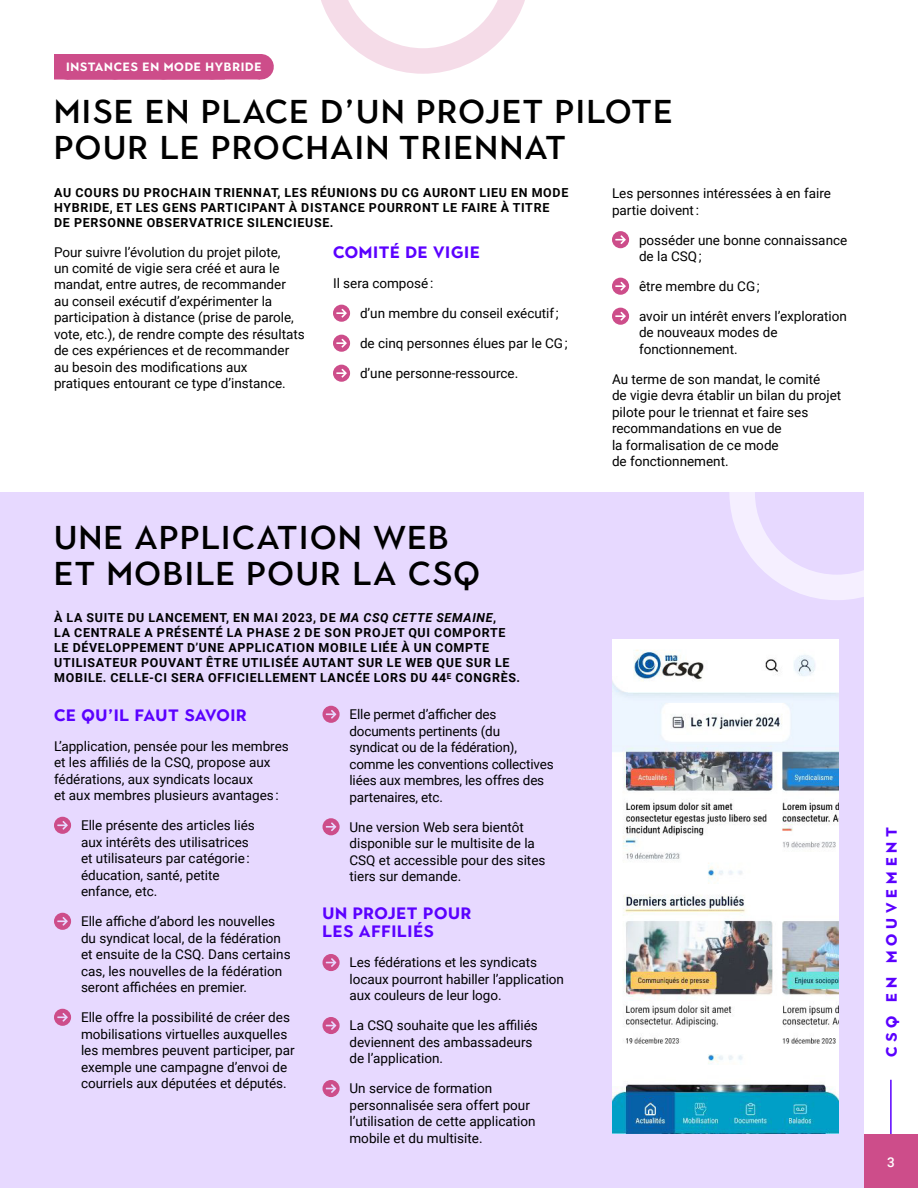
<style>
.page{position:relative;width:918px;height:1188px;background:#fff}
.page>*{position:absolute;margin:0;border:0;box-sizing:border-box;transform-origin:0 0}
.t1{font:500 33px/36px "Town 10 Display";letter-spacing:.05em;color:#000}
.t2{font:700 16.5px/18px "Town 10 Display";letter-spacing:.04em;color:#5b01ff}
.t3{font:700 15px "Town 80 Text";letter-spacing:.33em;color:#5b01ff}
.t4{font:13.5px/16.5px "Roboto";color:#000}
.t5{font:500 13.5px "Roboto";color:#fff}
.t6{font:700 12.45px/15px "Roboto";letter-spacing:.055em;color:#000}
.t7{font:700 12px "Town 10 Display";letter-spacing:.06em;color:#fff}
.s1{font-style:italic}
</style>
<div class="page">
<div style="left:864px;top:1134px;width:54px;height:54px;background:#cd4d8a"></div>
<svg style="left:321px;top:0;width:204px;height:74px"></svg>
<hr style="left:890px;top:1080px;width:2px;height:54px;background:#5b01ff">
<div style="left:54px;top:54px;width:171px;height:26px;background:#cd4d8a"></div>
<div style="left:67px;top:54px;width:193px;height:26px;background:#cd4d8a"></div>
<svg style="left:115px;top:79px;width:121px;height:1px"></svg>
<svg style="left:260px;top:54px;width:1px;height:26px"></svg>
<svg style="left:333px;top:305px;width:17px;height:17px"></svg>
<svg style="left:333px;top:335px;width:17px;height:17px"></svg>
<svg style="left:333px;top:365px;width:17px;height:17px"></svg>
<svg style="left:612px;top:231px;width:17px;height:17px"></svg>
<svg style="left:612px;top:278px;width:17px;height:17px"></svg>
<svg style="left:612px;top:308px;width:17px;height:17px"></svg>
<div style="left:0;top:493px;width:864px;height:695px;background:#e7d9ff"></div>
<svg style="left:54px;top:817px;width:17px;height:17px"></svg>
<svg style="left:54px;top:913px;width:17px;height:17px"></svg>
<svg style="left:54px;top:1009px;width:17px;height:17px"></svg>
<svg style="left:322px;top:706px;width:18px;height:17px"></svg>
<svg style="left:322px;top:818px;width:18px;height:17px"></svg>
<svg style="left:322px;top:954px;width:18px;height:17px"></svg>
<svg style="left:322px;top:1017px;width:18px;height:17px"></svg>
<svg style="left:322px;top:1080px;width:18px;height:17px"></svg>
<svg style="left:729px;top:493px;width:135px;height:107px"></svg>
<img style="left:612px;top:639px;width:227px;height:495px">
<p class="t7" style="left:66px;top:60px;width:197px">INSTANCES EN MODE HYBRIDE</p>
<h1 class="t1" style="left:54px;top:94px;width:620px">MISE EN PLACE D’UN PROJET PILOTE<br>POUR LE PROCHAIN TRIENNAT</h1>
<p class="t6" style="left:54px;top:184px;width:516px">AU COURS DU PROCHAIN TRIENNAT, LES RÉUNIONS DU CG AURONT LIEU EN MODE<br>HYBRIDE, ET LES GENS PARTICIPANT À DISTANCE POURRONT LE FAIRE À TITRE<br>DE PERSONNE OBSERVATRICE SILENCIEUSE.</p>
<p class="t4" style="left:54px;top:243px;width:252px">Pour suivre l’évolution du projet pilote,<br>un comité de vigie sera créé et aura le mandat, entre autres, de recommander<br>au conseil exécutif d’expérimenter la participation à distance (prise de parole, vote, etc.), de rendre compte des résultats de ces expériences et de recommander au besoin des modifications aux pratiques entourant ce type d’instance.</p>
<p class="t2" style="left:333px;top:244px;width:148px">COMITÉ DE VIGIE</p>
<p class="t4" style="left:612px;top:184px;width:220px">Les personnes intéressées à en faire partie doivent :</p>
<p class="t4" style="left:639px;top:231px;width:210px">posséder une bonne connaissance de la CSQ ;</p>
<p class="t4" style="left:639px;top:277px;width:122px">être membre du CG ;</p>
<p class="t4" style="left:639px;top:307px;width:209px">avoir un intérêt envers l’exploration de nouveaux modes de fonctionnement.</p>
<p class="t4" style="left:612px;top:370px;width:231px">Au terme de son mandat, le comité<br>de vigie devra établir un bilan du projet pilote pour le triennat et faire ses recommandations en vue de<br>la formalisation de ce mode<br>de fonctionnement.</p>
<p class="t4" style="left:333px;top:274px;width:102px">Il sera composé :</p>
<p class="t4" style="left:360px;top:304px;width:200px">d’un membre du conseil exécutif ;</p>
<p class="t4" style="left:360px;top:334px;width:209px">de cinq personnes élues par le CG ;</p>
<p class="t4" style="left:360px;top:364px;width:160px">d’une personne-ressource.</p>
<h1 class="t1" style="left:54px;top:520px;width:427px">UNE APPLICATION WEB<br>ET MOBILE POUR LA CSQ</h1>
<p class="t6" style="left:54px;top:610px;width:467px">À LA SUITE DU LANCEMENT, EN MAI 2023, DE <span class="s1">MA CSQ CETTE SEMAINE</span>,<br>LA CENTRALE A PRÉSENTÉ LA PHASE 2 DE SON PROJET QUI COMPORTE LE DÉVELOPPEMENT D’UNE APPLICATION MOBILE LIÉE À UN COMPTE UTILISATEUR POUVANT ÊTRE UTILISÉE AUTANT SUR LE WEB QUE SUR LE MOBILE. CELLE-CI SERA OFFICIELLEMENT LANCÉE LORS DU 44<sup>E</sup> CONGRÈS.</p>
<p class="t2" style="left:54px;top:706px;width:194px">CE QU’IL FAUT SAVOIR</p>
<p class="t4" style="left:54px;top:737px;width:236px">L’application, pensée pour les membres et les affiliés de la CSQ, propose aux fédérations, aux syndicats locaux<br>et aux membres plusieurs avantages :</p>
<p class="t4" style="left:81px;top:817px;width:175px">Elle présente des articles liés aux intérêts des utilisatrices et utilisateurs par catégorie : éducation, santé, petite enfance, etc.</p>
<p class="t4" style="left:81px;top:913px;width:211px">Elle affiche d’abord les nouvelles du syndicat local, de la fédération et ensuite de la CSQ. Dans certains cas, les nouvelles de la fédération seront affichées en premier.</p>
<p class="t4" style="left:81px;top:1009px;width:215px">Elle offre la possibilité de créer des mobilisations virtuelles auxquelles les membres peuvent participer, par exemple une campagne d’envoi de courriels aux députées et députés.</p>
<p class="t4" style="left:350px;top:706px;width:206px">Elle permet d’afficher des documents pertinents (du<br>syndicat ou de la fédération), comme les conventions collectives liées aux membres, les offres des partenaires, etc.</p>
<p class="t4" style="left:350px;top:818px;width:198px">Une version Web sera bientôt disponible sur le multisite de la<br>CSQ et accessible pour des sites tiers sur demande.</p>
<p class="t2" style="left:322px;top:905px;width:150px">UN PROJET POUR<br>LES AFFILIÉS</p>
<p class="t4" style="left:350px;top:954px;width:216px">Les fédérations et les syndicats locaux pourront habiller l’application aux couleurs de leur logo.</p>
<p class="t4" style="left:350px;top:1017px;width:190px">La CSQ souhaite que les affiliés deviennent des ambassadeurs de l’application.</p>
<p class="t4" style="left:350px;top:1080px;width:188px">Un service de formation personnalisée sera offert pour l’utilisation de cette application mobile et du multisite.</p>
<p class="t3" style="left:882px;top:1057px;width:232px;rotate:-90deg">CSQ EN MOUVEMENT</p>
<p class="t5" style="left:887px;top:1152px;width:9px">3</p>
</div>
